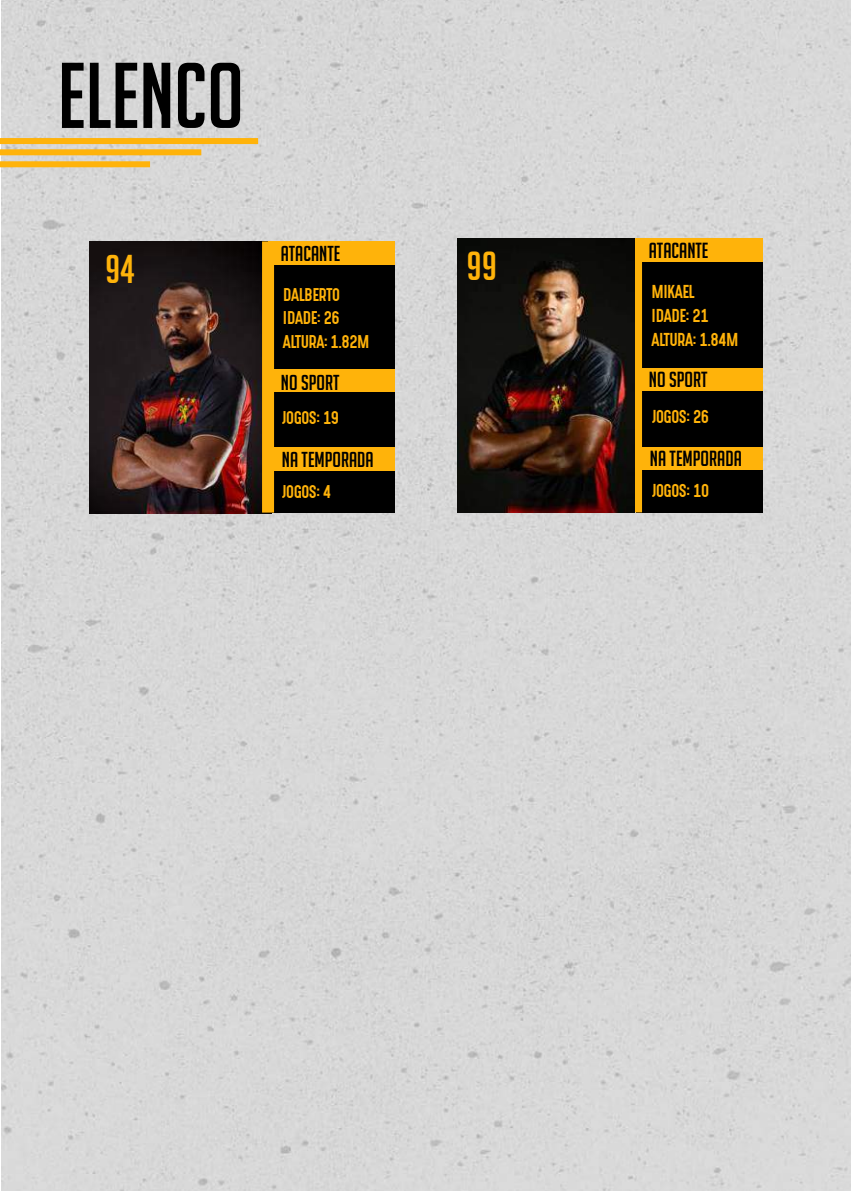
<style>
.page{position:relative;width:851px;height:1191px;background:#fff}
.page>*{position:absolute;margin:0;border:0;box-sizing:border-box;transform-origin:0 0}
.t1{font:90.8px "Big Noodle Titling";color:#000}
.t2{font:39.6px "Big Noodle Titling";color:#ffb30a}
.t3{font:39.2px "Big Noodle Titling";color:#ffb30a}
.t4{font:21.4px "Big Noodle Titling";color:#000}
.t5{font:21px "Big Noodle Titling";color:#000}
.t6{font:15.8px/23.8px "Gotcha Gothic";letter-spacing:-.03em;color:#ffb30a}
.t7{font:15.6px/23.6px "Gotcha Gothic";letter-spacing:-.03em;color:#ffb30a}
</style>
<div class="page">
<div style="left:2px;top:0;width:848px;height:1191px;background:#d7d7d7"></div>
<div style="left:0;top:138px;width:258px;height:6px;background:#ffb30a"></div>
<div style="left:0;top:149px;width:201px;height:6px;background:#ffb30a"></div>
<div style="left:0;top:161px;width:150px;height:6px;background:#ffb30a"></div>
<img style="left:89px;top:241px;width:182px;height:272px">
<div style="left:268px;top:241px;width:126px;height:24px;background:#ffb30a"></div>
<div style="left:268px;top:369px;width:126px;height:23px;background:#ffb30a"></div>
<div style="left:268px;top:447px;width:126px;height:24px;background:#ffb30a"></div>
<div style="left:268px;top:265px;width:126px;height:104px;background:#000"></div>
<div style="left:268px;top:392px;width:126px;height:55px;background:#000"></div>
<div style="left:268px;top:471px;width:126px;height:41px;background:#000"></div>
<div style="left:262px;top:241px;width:12px;height:271px;background:#ffb30a"></div>
<div style="left:636px;top:238px;width:126px;height:24px;background:#ffb30a"></div>
<div style="left:636px;top:367px;width:126px;height:24px;background:#ffb30a"></div>
<div style="left:636px;top:446px;width:126px;height:24px;background:#ffb30a"></div>
<div style="left:636px;top:262px;width:126px;height:105px;background:#000"></div>
<div style="left:636px;top:391px;width:126px;height:55px;background:#000"></div>
<div style="left:636px;top:470px;width:126px;height:42px;background:#000"></div>
<div style="left:630px;top:238px;width:12px;height:274px;background:#ffb30a"></div>
<img style="left:457px;top:238px;width:177px;height:274px">
<h1 class="t1" style="left:58px;top:47px;width:187px">ELENCO</h1>
<h3 class="t3" style="left:105px;top:248px;width:31px">94</h3>
<h3 class="t5" style="left:281px;top:242px;width:61px">ATACANTE</h3>
<p class="t7" style="left:283px;top:282px;width:88px">DALBERTO<br>IDADE: 26<br>ALTURA: 1.82M</p>
<h3 class="t5" style="left:281px;top:371px;width:60px">NO SPORT</h3>
<p class="t7" style="left:282px;top:406px;width:58px">JOGOS: 19</p>
<h3 class="t5" style="left:282px;top:448px;width:93px">NA TEMPORADA</h3>
<p class="t7" style="left:282px;top:479px;width:50px">JOGOS: 4</p>
<h2 class="t2" style="left:466px;top:245px;width:32px">99</h2>
<h3 class="t4" style="left:648px;top:239px;width:61px">ATACANTE</h3>
<p class="t6" style="left:651px;top:280px;width:88px">MIKAEL<br>IDADE: 21<br>ALTURA: 1.84M</p>
<h3 class="t4" style="left:648px;top:368px;width:60px">NO SPORT</h3>
<p class="t6" style="left:652px;top:405px;width:58px">JOGOS: 26</p>
<h3 class="t4" style="left:649px;top:447px;width:93px">NA TEMPORADA</h3>
<p class="t6" style="left:652px;top:478px;width:58px">JOGOS: 10</p>
</div>
